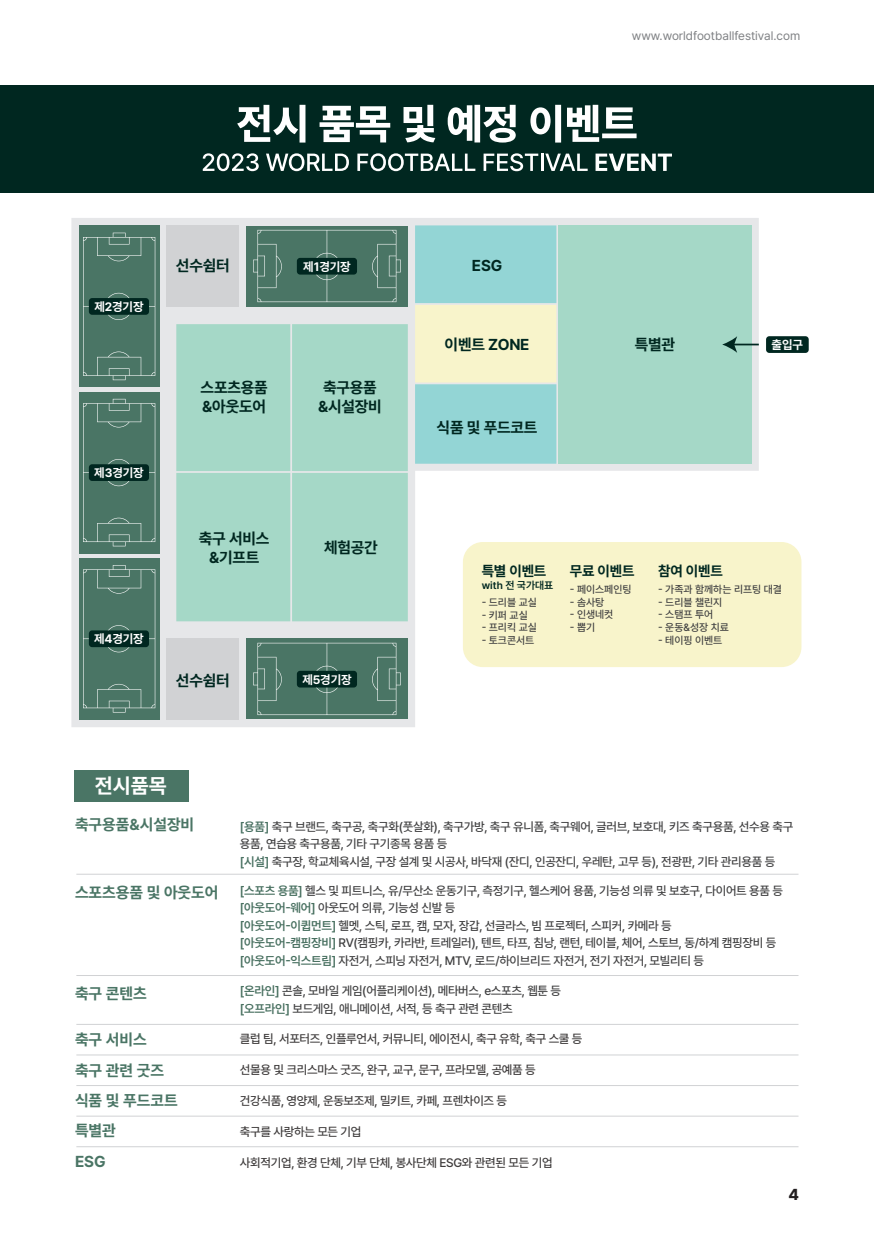
<style>
.page{position:relative;width:874px;height:1241px;background:#fff}
.page>*{position:absolute;margin:0;border:0;box-sizing:border-box;transform-origin:0 0}
.t1{font:700 20.82px "Pretendard";color:#fff}
.t2{font:700 15.75px/18.7px "Pretendard";letter-spacing:-.01em;color:#002720;text-align:center}
.t3{font:700 15.75px "Pretendard";color:#4a7565}
.t4{font:800 15.75px "Pretendard";color:#231f20}
.t5{font:700 14.35px "Pretendard";letter-spacing:-.01em;color:#002720}
.t6{font:500 12.25px/17.5px "Pretendard";letter-spacing:-.025em;color:#3e3e3f}
.t7{font:500 12.25px "Pretendard";letter-spacing:-.025em;color:#3d3a3a}
.t8{font:12.25px "Pretendard";color:#808285}
.t9{font:700 12.25px "Pretendard";letter-spacing:-.01em;color:#fff}
.t10{font:500 10.5px "Pretendard";color:#3e3e3f}
.t11{font:600 10.5px "Pretendard";color:#002720}
.s1{font-weight:600;color:#487061}
.s2{font-weight:600;color:#476f5f}
</style>
<div class="page">
<div style="left:0;top:85px;width:873px;height:108px;background:#002720"></div>
<svg style="left:237px;top:105px;width:68px;height:37px"></svg>
<svg style="left:319px;top:106px;width:71px;height:36px"></svg>
<svg style="left:403px;top:105px;width:32px;height:37px"></svg>
<svg style="left:447px;top:105px;width:68px;height:37px"></svg>
<svg style="left:530px;top:105px;width:106px;height:37px"></svg>
<svg style="left:203px;top:153px;width:55px;height:18px"></svg>
<svg style="left:266px;top:153px;width:83px;height:18px"></svg>
<svg style="left:357px;top:153px;width:118px;height:18px"></svg>
<svg style="left:483px;top:153px;width:55px;height:18px"></svg>
<hr style="left:540px;top:154px;width:3px;height:17px;background:#fff">
<svg style="left:545px;top:154px;width:42px;height:17px"></svg>
<svg style="left:595px;top:154px;width:76px;height:17px"></svg>
<hr style="left:76px;top:873px;width:722px;height:1px;background:#d1d2d4">
<hr style="left:76px;top:974px;width:722px;height:1px;background:#d1d2d4">
<hr style="left:76px;top:1023px;width:722px;height:1px;background:#d1d2d4">
<hr style="left:76px;top:1054px;width:722px;height:1px;background:#d1d2d4">
<hr style="left:76px;top:1084px;width:722px;height:1px;background:#d1d2d4">
<hr style="left:76px;top:1115px;width:722px;height:1px;background:#d1d2d4">
<hr style="left:76px;top:1146px;width:722px;height:1px;background:#d1d2d4">
<div style="left:75px;top:770px;width:114px;height:31px;background:#4a7565"></div>
<div style="left:462px;top:542px;width:339px;height:125px;background:#f8f4cb;border-radius:20px"></div>
<svg style="left:71px;top:218px;width:687px;height:509px"></svg>
<div style="left:246px;top:638px;width:161px;height:81px;background:#4a7565"></div>
<svg style="left:253px;top:642px;width:147px;height:73px"></svg>
<div style="left:297px;top:670px;width:60px;height:17px;background:#002720;border-radius:3px"></div>
<div style="left:79px;top:558px;width:80px;height:161px;background:#4a7565"></div>
<svg style="left:83px;top:565px;width:72px;height:147px"></svg>
<div style="left:89px;top:630px;width:60px;height:17px;background:#002720;border-radius:3px"></div>
<div style="left:79px;top:391px;width:80px;height:162px;background:#4a7565"></div>
<svg style="left:83px;top:399px;width:72px;height:147px"></svg>
<div style="left:89px;top:464px;width:60px;height:17px;background:#002720;border-radius:3px"></div>
<div style="left:79px;top:225px;width:80px;height:162px;background:#4a7565"></div>
<svg style="left:83px;top:233px;width:72px;height:147px"></svg>
<div style="left:89px;top:298px;width:60px;height:17px;background:#002720;border-radius:3px"></div>
<div style="left:166px;top:638px;width:73px;height:81px;background:#d1d2d4"></div>
<div style="left:765px;top:336px;width:43px;height:17px;background:#002720;border-radius:3px"></div>
<div style="left:166px;top:226px;width:73px;height:81px;background:#d1d2d4"></div>
<svg style="left:174px;top:224px;width:384px;height:399px"></svg>
<div style="left:558px;top:225px;width:193px;height:238px;background:#a5d8c7"></div>
<hr style="left:732px;top:343px;width:26px;height:2px;background:#002720">
<svg style="left:722px;top:337px;width:14px;height:15px"></svg>
<p class="t8" style="left:631px;top:27px;width:170px">www.worldfootballfestival.com</p>
<p class="t9" style="left:94px;top:298px;width:51px">제2경기장</p>
<p class="t9" style="left:94px;top:464px;width:51px">제3경기장</p>
<p class="t9" style="left:94px;top:630px;width:51px">제4경기장</p>
<p class="t2" style="left:176px;top:255px;width:55px">선수쉼터</p>
<p class="t2" style="left:471px;top:255px;width:32px">ESG</p>
<p class="t9" style="left:303px;top:257px;width:49px">제1경기장</p>
<p class="t2" style="left:200px;top:377px;width:69px;text-align:left">스포츠용품 &amp;아웃도어</p>
<p class="t2" style="left:318px;top:377px;width:65px">축구용품 &amp;시설장비</p>
<p class="t2" style="left:199px;top:528px;width:72px">축구 서비스 &amp;기프트</p>
<p class="t2" style="left:324px;top:538px;width:55px">체험공간</p>
<p class="t2" style="left:176px;top:670px;width:55px">선수쉼터</p>
<p class="t9" style="left:302px;top:670px;width:51px">제5경기장</p>
<p class="t2" style="left:634px;top:334px;width:42px">특별관</p>
<p class="t2" style="left:444px;top:334px;width:86px">이벤트 ZONE</p>
<p class="t9" style="left:771px;top:336px;width:33px">출입구</p>
<p class="t2" style="left:436px;top:418px;width:102px">식품 및 푸드코트</p>
<p class="t5" style="left:481px;top:560px;width:66px">특별 이벤트</p>
<p class="t10" style="left:481px;top:595px;width:57px">- 드리블 교실</p>
<p class="t10" style="left:481px;top:607px;width:48px">- 키퍼 교실</p>
<p class="t10" style="left:481px;top:620px;width:57px">- 프리킥 교실</p>
<p class="t10" style="left:481px;top:632px;width:54px">- 토크콘서트</p>
<p class="t11" style="left:481px;top:578px;width:73px">with 전 국가대표</p>
<p class="t5" style="left:569px;top:560px;width:66px">무료 이벤트</p>
<p class="t10" style="left:569px;top:582px;width:63px">- 페이스페인팅</p>
<p class="t10" style="left:569px;top:594px;width:36px">- 솜사탕</p>
<p class="t10" style="left:569px;top:607px;width:45px">- 인생네컷</p>
<p class="t10" style="left:569px;top:619px;width:27px">- 뽑기</p>
<p class="t5" style="left:657px;top:560px;width:66px">참여 이벤트</p>
<p class="t10" style="left:657px;top:582px;width:125px">- 가족과 함께하는 리프팅 대결</p>
<p class="t10" style="left:657px;top:594px;width:66px">- 드리블 챌린지</p>
<p class="t10" style="left:657px;top:607px;width:57px">- 스탬프 투어</p>
<p class="t10" style="left:657px;top:619px;width:72px">- 운동&amp;성장 치료</p>
<p class="t10" style="left:657px;top:632px;width:66px">- 테이핑 이벤트</p>
<h1 class="t1" style="left:95px;top:770px;width:73px">전시품목</h1>
<p class="t3" style="left:75px;top:813px;width:121px">축구용품&amp;시설장비</p>
<p class="t6" style="left:240px;top:817px;width:554px"><span class="s1">[용품]</span> 축구 브랜드, 축구공, 축구화(풋살화), 축구가방, 축구 유니폼, 축구웨어, 글러브, 보호대, 키즈 축구용품, 선수용 축구 용품, 연습용 축구용품, 기타 구기종목 용품 등<br><span class="s1">[시설]</span> 축구장, 학교체육시설, 구장 설계 및 시공사, 바닥재 (잔디, 인공잔디, 우레탄, 고무 등), 전광판, 기타 관리용품 등</p>
<p class="t3" style="left:75px;top:880px;width:145px">스포츠용품 및 아웃도어</p>
<p class="t6" style="left:240px;top:881px;width:544px"><span class="s2">[스포츠 용품]</span> 헬스 및 피트니스, 유/무산소 운동기구, 측정기구, 헬스케어 용품, 기능성 의류 및 보호구, 다이어트 용품 등 <span class="s2">[아웃도어-웨어]</span> 아웃도어 의류, 기능성 신발 등<br><span class="s2">[아웃도어-이큅먼트]</span> 헬멧, 스틱, 로프, 캠, 모자, 장갑, 선글라스, 빔 프로젝터, 스피커, 카메라 등<br><span class="s2">[아웃도어-캠핑장비]</span> RV(캠핑카, 카라반, 트레일러), 텐트, 타프, 침낭, 랜턴, 테이블, 체어, 스토브, 동/하계 캠핑장비 등 <span class="s2">[아웃도어-익스트림]</span> 자전거, 스피닝 자전거, MTV, 로드/하이브리드 자전거, 전기 자전거, 모빌리티 등</p>
<p class="t3" style="left:75px;top:981px;width:73px">축구 콘텐츠</p>
<p class="t6" style="left:240px;top:981px;width:322px"><span class="s2">[온라인]</span> 콘솔, 모바일 게임(어플리케이션), 메타버스, e스포츠, 웹툰 등 <span class="s2">[오프라인]</span> 보드게임, 애니메이션, 서적, 등 축구 관련 콘텐츠</p>
<p class="t3" style="left:75px;top:1028px;width:73px">축구 서비스</p>
<p class="t7" style="left:240px;top:1030px;width:344px">클럽 팀, 서포터즈, 인플루언서, 커뮤니티, 에이전시, 축구 유학, 축구 스쿨 등</p>
<p class="t3" style="left:75px;top:1058px;width:90px">축구 관련 굿즈</p>
<p class="t7" style="left:240px;top:1060px;width:297px">선물용 및 크리스마스 굿즈, 완구, 교구, 문구, 프라모델, 공예품 등</p>
<p class="t3" style="left:75px;top:1089px;width:104px">식품 및 푸드코트</p>
<p class="t7" style="left:240px;top:1091px;width:268px">건강식품, 영양제, 운동보조제, 밀키트, 카페, 프렌차이즈 등</p>
<p class="t3" style="left:75px;top:1118px;width:42px">특별관</p>
<p class="t7" style="left:240px;top:1122px;width:123px">축구를 사랑하는 모든 기업</p>
<p class="t3" style="left:75px;top:1149px;width:32px">ESG</p>
<p class="t7" style="left:240px;top:1153px;width:314px">사회적기업, 환경 단체, 기부 단체, 봉사단체 ESG와 관련된 모든 기업</p>
<p class="t4" style="left:788px;top:1182px;width:12px">4</p>
</div>
